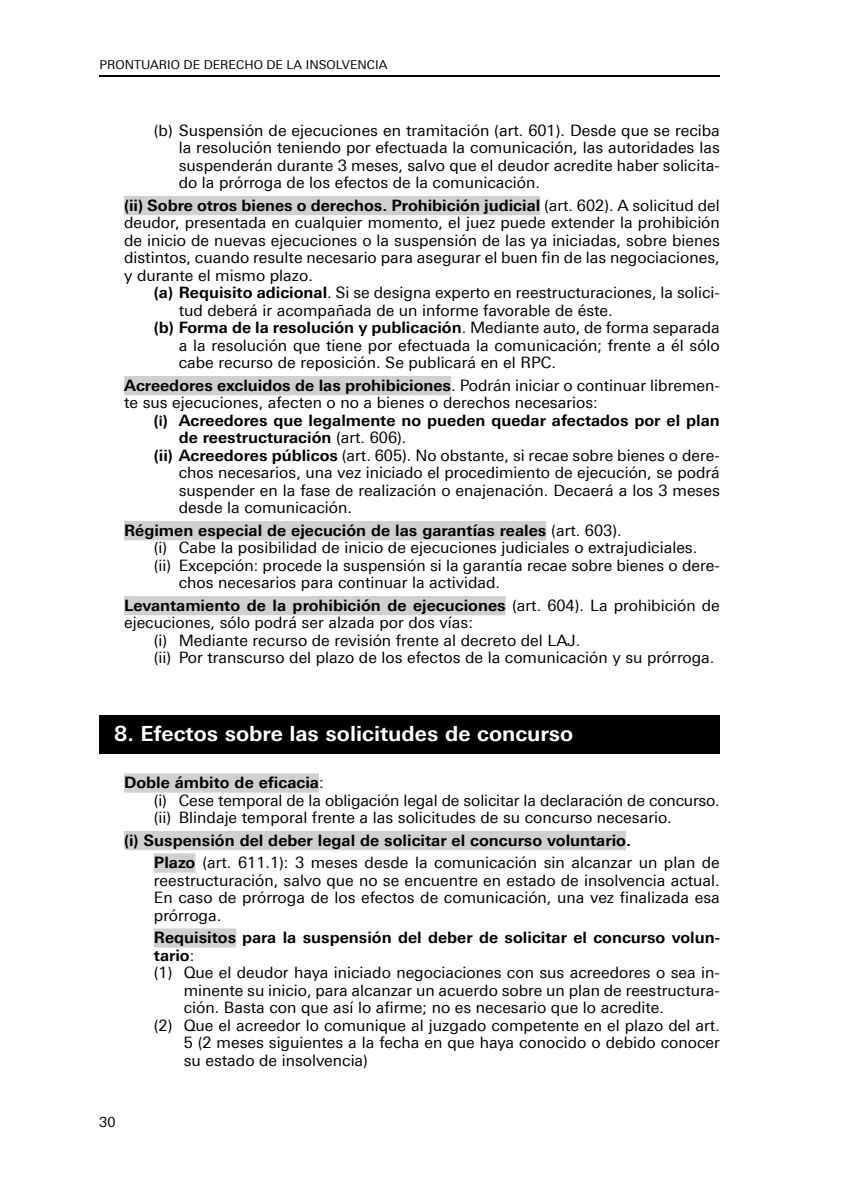
<style>
.page{position:relative;width:844px;height:1191px;background:#fff}
.page>*{position:absolute;margin:0;border:0;box-sizing:border-box;transform-origin:0 0}
.t1{font:700 21px "Univers Next Pro";color:#fff}
.t2{font:15.75px/17.5px "Univers Next Pro";color:#000;text-align:justify}
.t3{font:700 15.75px/22.4px "Univers Next Pro";color:#000}
.t4{font:14px "Univers Next Pro";color:#000}
.t5{font:12.25px "Univers Next Pro";color:#000}
.s1{font-weight:700}
.s2{font-weight:400}
.s3{font-family:"Calibri"}
</style>
<div class="page">
<hr style="left:99px;top:76px;width:620px;height:1px;background:#020203">
<div style="left:124px;top:196px;width:416px;height:19px;background:#d0d0d0"></div>
<div style="left:124px;top:376px;width:327px;height:19px;background:#d0d0d0"></div>
<div style="left:124px;top:521px;width:422px;height:19px;background:#d0d0d0"></div>
<div style="left:124px;top:596px;width:381px;height:19px;background:#d0d0d0"></div>
<div style="left:99px;top:715px;width:620px;height:38px;background:#000"></div>
<div style="left:124px;top:773px;width:195px;height:19px;background:#d0d0d0"></div>
<div style="left:124px;top:831px;width:502px;height:19px;background:#d0d0d0"></div>
<div style="left:154px;top:853px;width:41px;height:19px;background:#d0d0d0"></div>
<div style="left:154px;top:928px;width:82px;height:19px;background:#d0d0d0"></div>
<p class="t5" style="left:100px;top:57px;width:289px">PRONTUARIO DE DERECHO DE LA INSOLVENCIA</p>
<p class="t2" style="left:179px;top:122px;width:542px;text-indent:-25px">(b) Suspensión de ejecuciones en tramitación (art. 601). Desde que se reciba la resolución teniendo por efectuada la comunicación, las autoridades las suspenderán durante 3 meses, salvo que el deudor acredite haber solicita&shy;do la prórroga de los efectos de la comunicación.</p>
<p class="t2" style="left:124px;top:196px;width:597px"><span class="s1">(ii) Sobre otros bienes o derechos. Prohibición judicial</span> (art. 602). A solicitud del deudor, presentada en cualquier momento, el juez puede extender la prohibición de inicio de nuevas ejecuciones o la suspensión de las ya iniciadas, sobre bienes distintos, cuando resulte necesario para asegurar el buen fin de las negociaciones, y durante el mismo plazo.</p>
<p class="t2" style="left:154px;top:284px;width:567px"><span class="s1">(a) Requisito adicional</span>. Si se designa experto en reestructuraciones, la solici-</p>
<p class="t2" style="left:179px;top:301px;width:435px">tud deberá ir acompañada de un informe favorable de éste.</p>
<p class="t3" style="left:154px;top:316px;width:567px">(b) Forma de la resolución y publicación<span class="s2">. Mediante auto, de forma separada</span></p>
<p class="t2" style="left:179px;top:336px;width:542px">a la resolución que tiene por efectuada la comunicación; frente a él sólo</p>
<p class="t2" style="left:179px;top:354px;width:379px">cabe recurso de reposición. Se publicará en el RPC.</p>
<p class="t2" style="left:124px;top:376px;width:597px"><span class="s1">Acreedores excluidos de las prohibiciones</span>. Podrán iniciar o continuar libremen&shy;te sus ejecuciones, afecten o no a bienes o derechos necesarios:</p>
<p class="t3" style="left:154px;top:409px;width:567px"><span class="s3">(i)</span> Acreedores que legalmente no pueden quedar afectados por el plan</p>
<p class="t3" style="left:179px;top:426px;width:229px">de reestructuración <span class="s2">(art. 606).</span></p>
<p class="t2" style="left:154px;top:446px;width:567px"><span class="s1">(ii) Acreedores públicos</span> (art. 605). No obstante, si recae sobre bienes o dere-</p>
<p class="t2" style="left:179px;top:464px;width:542px">chos necesarios, una vez iniciado el procedimiento de ejecución, se podrá</p>
<p class="t2" style="left:179px;top:481px;width:542px">suspender en la fase de realización o enajenación. Decaerá a los 3 meses</p>
<p class="t2" style="left:179px;top:499px;width:175px">desde la comunicación.</p>
<p class="t3" style="left:124px;top:519px;width:499px">Régimen especial de ejecución de las garantías reales <span class="s2">(art. 603).</span></p>
<p class="t2" style="left:154px;top:539px;width:545px">(i) Cabe la posibilidad de inicio de ejecuciones judiciales o extrajudiciales.</p>
<p class="t2" style="left:154px;top:556px;width:567px">(ii) Excepción: procede la suspensión si la garantía recae sobre bienes o dere-</p>
<p class="t2" style="left:179px;top:574px;width:323px">chos necesarios para continuar la actividad.</p>
<p class="t3" style="left:124px;top:594px;width:597px">Levantamiento de la prohibición de ejecuciones <span class="s2">(art. 604). La prohibición de</span></p>
<p class="t2" style="left:124px;top:614px;width:350px">ejecuciones, sólo podrá ser alzada por dos vías:</p>
<p class="t2" style="left:154px;top:631px;width:428px">(i) Mediante recurso de revisión frente al decreto del LAJ.</p>
<p class="t2" style="left:154px;top:649px;width:562px">(ii) Por transcurso del plazo de los efectos de la comunicación y su prórroga.</p>
<h1 class="t1" style="left:114px;top:721px;width:460px">8. Efectos sobre las solicitudes de concurso</h1>
<p class="t2" style="left:154px;top:774px;width:567px;text-align:left;text-indent:-30px"><span class="s1">Doble ámbito de eficacia</span>:<br>(i) Cese temporal de la obligación legal de solicitar la declaración de concurso. (ii) Blindaje temporal frente a las solicitudes de su concurso necesario.</p>
<p class="t3" style="left:154px;top:829px;width:567px;text-indent:-30px">(i) Suspensión del deber legal de solicitar el concurso voluntario.<br>Plazo <span class="s2">(art. 611.1): 3 meses desde la comunicación sin alcanzar un plan de</span></p>
<p class="t2" style="left:154px;top:871px;width:567px">reestructuración, salvo que no se encuentre en estado de insolvencia actual.<br>En caso de prórroga de los efectos de comunicación, una vez finalizada esa prórroga.</p>
<p class="t3" style="left:154px;top:926px;width:567px">Requisitos para la suspensión del deber de solicitar el concurso volun-</p>
<p class="t3" style="left:154px;top:944px;width:42px">tario<span class="s2">:</span></p>
<p class="t2" style="left:154px;top:964px;width:567px">(1) Que el deudor haya iniciado negociaciones con sus acreedores o sea in-</p>
<p class="t2" style="left:184px;top:981px;width:537px">minente su inicio, para alcanzar un acuerdo sobre un plan de reestructura-</p>
<p class="t2" style="left:184px;top:999px;width:482px">ción. Basta con que así lo afirme; no es necesario que lo acredite.</p>
<p class="t2" style="left:154px;top:1016px;width:567px">(2) Que el acreedor lo comunique al juzgado competente en el plazo del art.</p>
<p class="t2" style="left:184px;top:1034px;width:537px">5 (2 meses siguientes a la fecha en que haya conocido o debido conocer</p>
<p class="t2" style="left:184px;top:1051px;width:186px">su estado de insolvencia)</p>
<p class="t4" style="left:99px;top:1114px;width:18px">30</p>
</div>
